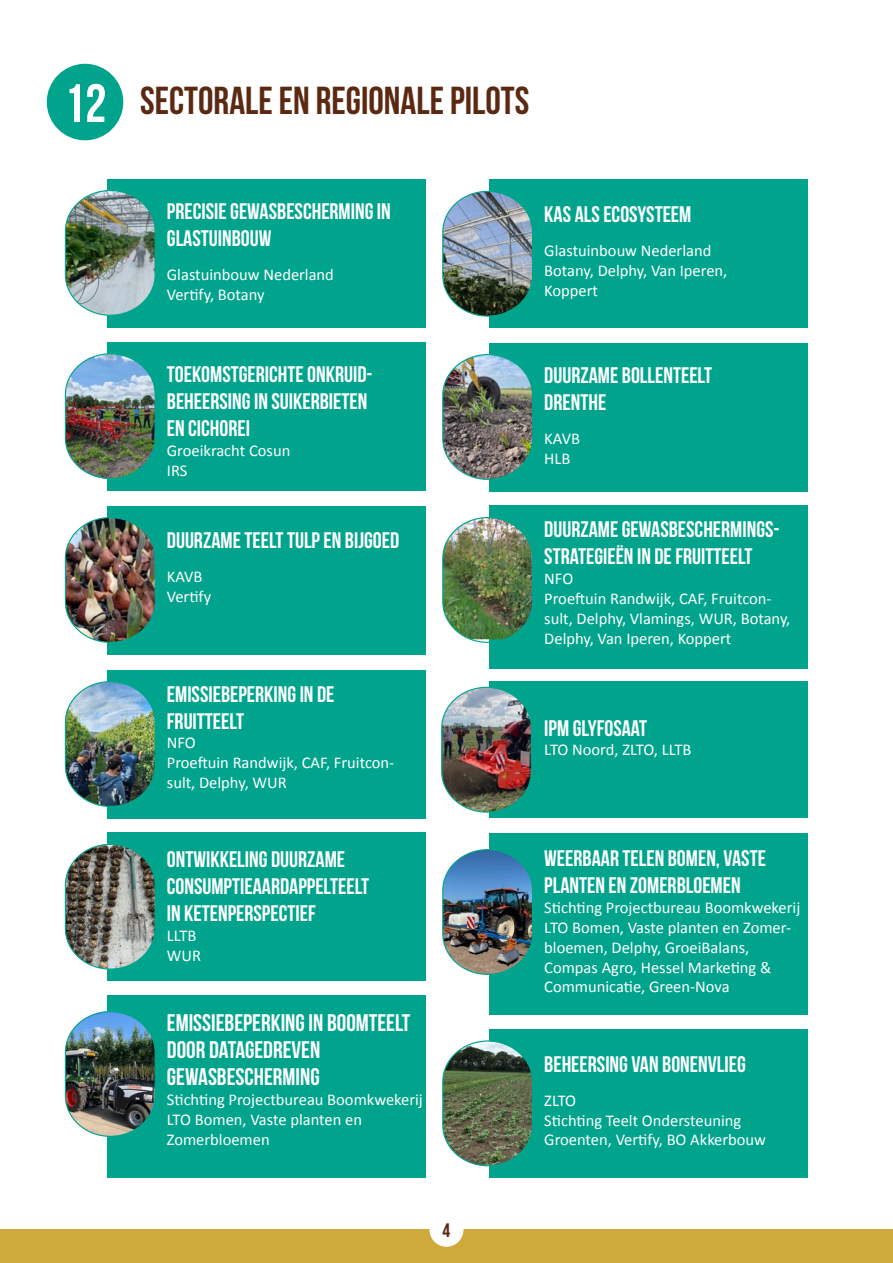
<style>
.page{position:relative;width:893px;height:1263px;background:#fff}
.page>*{position:absolute;margin:0;border:0;box-sizing:border-box;transform-origin:0 0}
.t1{font:700 54px "Bebas Neue";color:#fff}
.t2{font:700 39px "Bebas Neue";color:#5b2912}
.t3{font:700 24px/27px "Bebas Neue";color:#fff}
.t4{font:700 22.5px/27px "Bebas Neue";color:#fff}
.t5{font:700 19.5px "Bebas Neue";color:#5b2912}
.t6{font:16.5px/19.8px "Calibri";color:#fff}
</style>
<div class="page">
<div style="left:107px;top:179px;width:319px;height:148px;background:#00a48c"></div>
<div style="left:47px;top:64px;width:76px;height:76px;background:#00a48c;border-radius:50%"></div>
<img style="left:64px;top:190px;width:91px;height:126px">
<div style="left:489px;top:179px;width:319px;height:149px;background:#00a48c"></div>
<img style="left:442px;top:190px;width:90px;height:127px">
<div style="left:107px;top:342px;width:319px;height:149px;background:#00a48c"></div>
<img style="left:64px;top:353px;width:91px;height:126px">
<div style="left:489px;top:343px;width:319px;height:149px;background:#00a48c"></div>
<img style="left:442px;top:354px;width:90px;height:126px">
<div style="left:107px;top:506px;width:319px;height:148px;background:#00a48c"></div>
<img style="left:64px;top:517px;width:91px;height:126px">
<div style="left:489px;top:506px;width:319px;height:163px;background:#00a48c"></div>
<img style="left:442px;top:517px;width:90px;height:126px">
<div style="left:107px;top:670px;width:319px;height:149px;background:#00a48c"></div>
<img style="left:64px;top:681px;width:91px;height:126px">
<div style="left:489px;top:681px;width:319px;height:137px;background:#00a48c"></div>
<img style="left:441px;top:686px;width:90px;height:127px">
<div style="left:107px;top:832px;width:319px;height:149px;background:#00a48c"></div>
<img style="left:64px;top:843px;width:91px;height:127px">
<div style="left:489px;top:833px;width:319px;height:182px;background:#00a48c"></div>
<img style="left:442px;top:849px;width:90px;height:126px">
<div style="left:107px;top:995px;width:319px;height:183px;background:#00a48c"></div>
<img style="left:64px;top:1011px;width:91px;height:126px">
<div style="left:489px;top:1029px;width:319px;height:149px;background:#00a48c"></div>
<img style="left:442px;top:1040px;width:90px;height:127px">
<div style="left:0;top:1229px;width:893px;height:34px;background:#cea93b"></div>
<div style="left:429px;top:1213px;width:34px;height:34px;background:#fff;border-radius:50%"></div>
<p class="t1" style="left:64px;top:74px;width:44px">12</p>
<p class="t2" style="left:140px;top:79px;width:391px">SECTORALE EN REGIONALE PILOTS</p>
<p class="t4" style="left:167px;top:197px;width:225px">PRECISIE GEWASBESCHERMING IN<br>GLASTUINBOUW</p>
<p class="t6" style="left:167px;top:264px;width:169px">Glastuinbouw Nederland</p>
<p class="t6" style="left:167px;top:284px;width:99px">Vertify, Botany</p>
<p class="t4" style="left:167px;top:361px;width:207px">TOEKOMSTGERICHTE ONKRUID-<br>BEHEERSING IN SUIKERBIETEN<br>EN CICHOREI</p>
<p class="t6" style="left:167px;top:440px;width:125px">Groeikracht Cosun</p>
<p class="t6" style="left:167px;top:460px;width:22px">IRS</p>
<p class="t4" style="left:167px;top:527px;width:234px">DUURZAME TEELT TULP EN BIJGOED</p>
<p class="t6" style="left:167px;top:567px;width:37px">KAVB</p>
<p class="t6" style="left:167px;top:586px;width:46px">Vertify</p>
<p class="t4" style="left:167px;top:680px;width:169px">EMISSIEBEPERKING IN DE<br>FRUITTEELT</p>
<p class="t6" style="left:167px;top:732px;width:31px">NFO</p>
<p class="t6" style="left:167px;top:752px;width:229px">Proeftuin Randwijk, CAF, Fruitcon&shy;sult, Delphy, WUR</p>
<p class="t4" style="left:167px;top:846px;width:180px">ONTWIKKELING DUURZAME</p>
<p class="t4" style="left:167px;top:873px;width:204px">CONSUMPTIEAARDAPPELTEELT<br>IN KETENPERSPECTIEF</p>
<p class="t6" style="left:167px;top:925px;width:31px">LLTB</p>
<p class="t6" style="left:167px;top:945px;width:36px">WUR</p>
<p class="t3" style="left:167px;top:1009px;width:245px">EMISSIEBEPERKING IN BOOMTEELT<br>DOOR DATAGEDREVEN<br>GEWASBESCHERMING</p>
<p class="t6" style="left:167px;top:1089px;width:257px">Stichting Projectbureau Boomkwekerij</p>
<p class="t6" style="left:167px;top:1109px;width:197px">LTO Bomen, Vaste planten en<br>Zomerbloemen</p>
<p class="t5" style="left:442px;top:1220px;width:9px">4</p>
<p class="t4" style="left:544px;top:200px;width:149px">KAS ALS ECOSYSTEEM</p>
<p class="t6" style="left:544px;top:240px;width:169px">Glastuinbouw Nederland</p>
<p class="t6" style="left:544px;top:260px;width:185px">Botany, Delphy, Van Iperen,<br>Koppert</p>
<p class="t4" style="left:544px;top:361px;width:169px">DUURZAME BOLLENTEELT<br>DRENTHE</p>
<p class="t6" style="left:544px;top:428px;width:37px">KAVB</p>
<p class="t6" style="left:544px;top:448px;width:28px">HLB</p>
<p class="t4" style="left:544px;top:516px;width:237px">DUURZAME GEWASBESCHERMINGS-<br>STRATEGIEËN IN DE FRUITTEELT</p>
<p class="t6" style="left:544px;top:568px;width:31px">NFO</p>
<p class="t6" style="left:544px;top:588px;width:248px">Proeftuin Randwijk, CAF, Fruitcon&shy;sult, Delphy, Vlamings, WUR, Botany,<br>Delphy, Van Iperen, Koppert</p>
<p class="t4" style="left:544px;top:714px;width:104px">IPM GLYFOSAAT</p>
<p class="t6" style="left:544px;top:740px;width:149px">LTO Noord, ZLTO, LLTB</p>
<p class="t4" style="left:544px;top:845px;width:223px">WEERBAAR TELEN BOMEN, VASTE<br>PLANTEN EN ZOMERBLOEMEN</p>
<p class="t6" style="left:544px;top:897px;width:257px">Stichting Projectbureau Boomkwekerij</p>
<p class="t6" style="left:544px;top:917px;width:248px">LTO Bomen, Vaste planten en Zomer&shy;bloemen, Delphy, GroeiBalans,<br>Compas Agro, Hessel Marketing &amp;<br>Communicatie, Green-Nova</p>
<p class="t4" style="left:544px;top:1050px;width:203px">BEHEERSING VAN BONENVLIEG</p>
<p class="t6" style="left:544px;top:1090px;width:33px">ZLTO</p>
<p class="t6" style="left:544px;top:1110px;width:223px">Stichting Teelt Ondersteuning<br>Groenten, Vertify, BO Akkerbouw</p>
</div>
